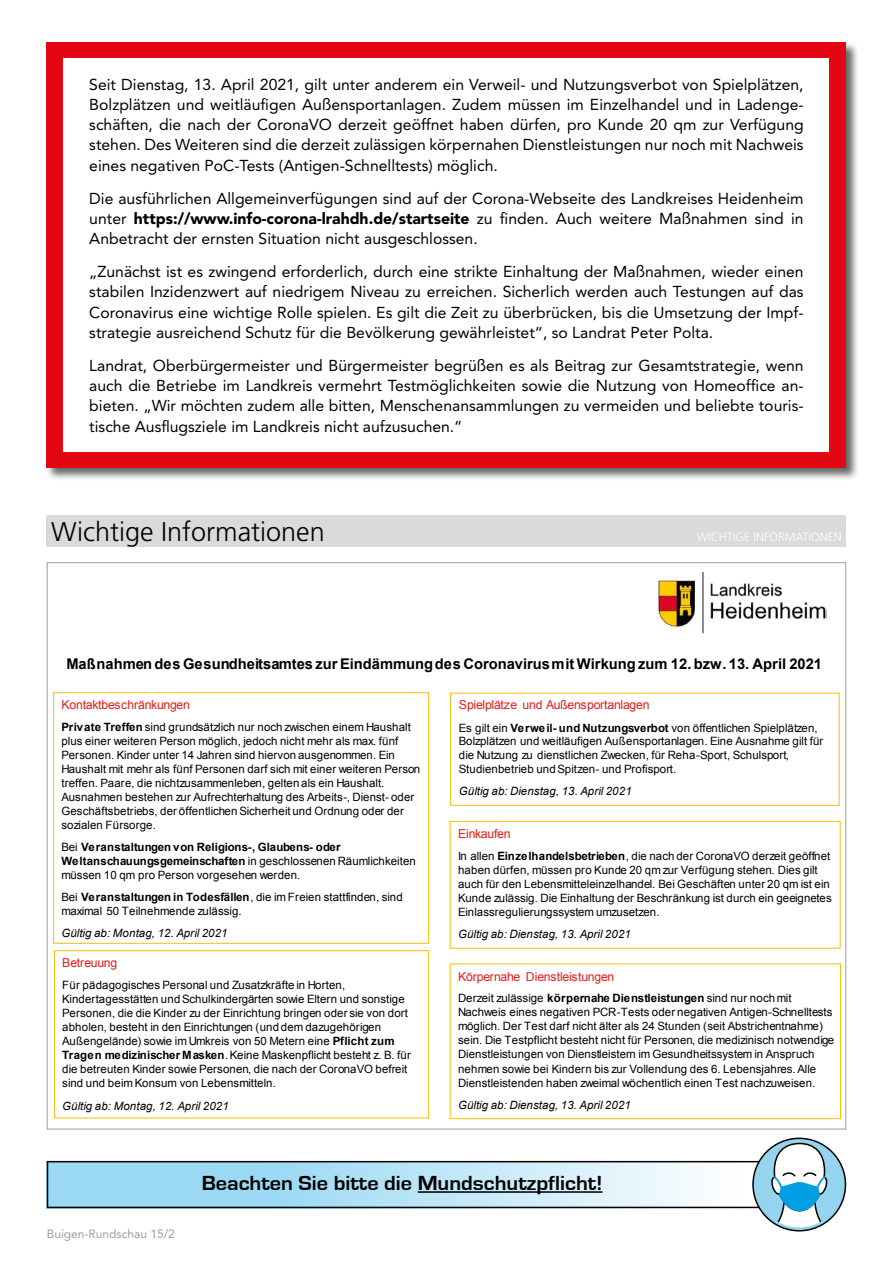
<style>
.page{position:relative;width:893px;height:1263px;background:#fff}
.page>*{position:absolute;margin:0;border:0;box-sizing:border-box;transform-origin:0 0}
.t1{font:300 27px "Frutiger";color:#000}
.t2{font:700 21px "Eurostile";color:#000;scale:1.06 1}
.t3{font:15.75px/20.2px "Avenir";color:#000;text-align:justify}
.t4{font:700 14.7px "Arial";color:#000}
.t5{font:12.3px "Arial";letter-spacing:-.025em;color:#e31c1e}
.t6{font:300 12px "Frutiger";color:#fff}
.t7{font:12px "Avenir";color:#9d9d9c}
.t8{font:11.4px/14px "Arial";letter-spacing:.01em;color:#000}
.t9{font:italic 11.4px "Arial";letter-spacing:.015em;color:#000}
.t10{font:700 11.4px/14px "Arial";letter-spacing:.015em;color:#000}
.s1{font-weight:900}
.s2{font-weight:700}
.s3{font-weight:400}
</style>
<div class="page">
<div style="left:45px;top:41px;width:814px;height:440px;background:#000;opacity:.6"></div>
<div style="left:47px;top:43px;width:799px;height:425px;background:#e30613"></div>
<svg style="left:50px;top:1164px;width:703px;height:41px;background:#bde5f7"></svg>
<div style="left:47px;top:515px;width:799px;height:32px;background:#dadada"></div>
<div style="left:64px;top:59px;width:765px;height:393px;background:#fff"></div>
<div style="left:53px;top:692px;width:376px;height:252px;border:1px solid #fabe04"></div>
<img style="left:658px;top:571px;width:168px;height:63px">
<div style="left:54px;top:950px;width:375px;height:168px;border:1px solid #fabe04"></div>
<div style="left:450px;top:693px;width:389px;height:113px;border:1px solid #fabe04"></div>
<div style="left:450px;top:821px;width:391px;height:128px;border:1px solid #fabe04"></div>
<div style="left:450px;top:963px;width:391px;height:156px;border:1px solid #fabe04"></div>
<div style="left:47px;top:1161px;width:724px;height:47px;border:2px solid #000"></div>
<hr style="left:418px;top:1191px;width:184px;height:2px;background:#000">
<svg style="left:753px;top:1140px;width:92px;height:91px"></svg>
<div style="left:752px;top:1137px;width:94px;height:94px;border:2px solid #000;border-radius:50%"></div>
<p class="t3" style="left:89px;top:74px;width:716px">Seit Dienstag, 13. April 2021, gilt unter anderem ein Verweil- und Nutzungsverbot von Spielplätzen, Bolzplätzen und weitläufigen Außensportanlagen. Zudem müssen im Einzelhandel und in Ladenge&shy;schäften, die nach der CoronaVO derzeit geöffnet haben dürfen, pro Kunde 20 qm zur Verfügung stehen. Des Weiteren sind die derzeit zulässigen körpernahen Dienstleistungen nur noch mit Nachweis eines negativen PoC-Tests (Antigen-Schnelltests) möglich.</p>
<p class="t3" style="left:89px;top:188px;width:716px">Die ausführlichen Allgemeinverfügungen sind auf der Corona-Webseite des Landkreises Heidenheim unter <span class="s1">https://www.info-corona-lrahdh.de/startseite</span> zu finden. Auch weitere Maßnahmen sind in Anbetracht der ernsten Situation nicht ausgeschlossen.</p>
<p class="t3" style="left:89px;top:262px;width:716px">„Zunächst ist es zwingend erforderlich, durch eine strikte Einhaltung der Maßnahmen, wieder einen stabilen Inzidenzwert auf niedrigem Niveau zu erreichen. Sicherlich werden auch Testungen auf das Coronavirus eine wichtige Rolle spielen. Es gilt die Zeit zu überbrücken, bis die Umsetzung der Impf&shy;strategie ausreichend Schutz für die Bevölkerung gewährleistet“, so Landrat Peter Polta.</p>
<p class="t3" style="left:89px;top:355px;width:716px">Landrat, Oberbürgermeister und Bürgermeister begrüßen es als Beitrag zur Gesamtstrategie, wenn auch die Betriebe im Landkreis vermehrt Testmöglichkeiten sowie die Nutzung von Homeoffice an&shy;bieten. „Wir möchten zudem alle bitten, Menschenansammlungen zu vermeiden und beliebte touris&shy;tische Ausflugsziele im Landkreis nicht aufzusuchen.“</p>
<h1 class="t1" style="left:51px;top:516px;width:275px">Wichtige Informationen</h1>
<p class="t6" style="left:697px;top:530px;width:147px">WICHTIGE INFORMATIONEN</p>
<p class="t4" style="left:66px;top:653px;width:757px">Maßnahmen des Gesundheitsamtes zur Eindämmung des Coronavirus mit Wirkung zum 12. bzw. 13. April 2021</p>
<p class="t5" style="left:61px;top:697px;width:130px">Kontaktbeschränkungen</p>
<p class="t8" style="left:61px;top:720px;width:360px"><span class="s2">Private Treffen</span> sind grundsätzlich nur noch zwischen einem Haushalt plus einer weiteren Person möglich, jedoch nicht mehr als max. fünf Personen. Kinder unter 14 Jahren sind hiervon ausgenommen. Ein Haushalt mit mehr als fünf Personen darf sich mit einer weiteren Person treffen. Paare, die nichtzusammenleben, gelten als ein Haushalt.<br>Ausnahmen bestehen zur Aufrechterhaltung des Arbeits-, Dienst- oder Geschäftsbetriebs, der öffentlichen Sicherheit und Ordnung oder der sozialen Fürsorge.</p>
<p class="t10" style="left:61px;top:840px;width:356px"><span class="s3">Bei</span> Veranstaltungen von Religions-, Glaubens- oder<br>Weltanschauungsgemeinschaften <span class="s3">in geschlossenen Räumlichkeiten müssen 10 qm pro Person vorgesehen werden.</span></p>
<p class="t8" style="left:61px;top:890px;width:343px">Bei <span class="s2">Veranstaltungen in Todesfällen</span>, die im Freien stattfinden, sind maximal 50 Teilnehmende zulässig.</p>
<p class="t9" style="left:61px;top:925px;width:168px">Gültig ab: Montag, 12. April 2021</p>
<p class="t5" style="left:62px;top:954px;width:57px">Betreuung</p>
<p class="t8" style="left:62px;top:978px;width:350px">Für pädagogisches Personal und Zusatzkräfte in Horten, Kindertagesstätten und Schulkindergärten sowie Eltern und sonstige Personen, die die Kinder zu der Einrichtung bringen oder sie von dort abholen, besteht in den Einrichtungen (und dem dazugehörigen Außengelände) sowie im Umkreis von 50 Metern eine <span class="s2">Pflicht zum Tragen medizinischer Masken</span>. Keine Maskenpflicht besteht z. B. für die betreuten Kinder sowie Personen, die nach der CoronaVO befreit sind und beim Konsum von Lebensmitteln.</p>
<p class="t9" style="left:62px;top:1098px;width:168px">Gültig ab: Montag, 12. April 2021</p>
<p class="t5" style="left:459px;top:697px;width:192px">Spielplätze und Außensportanlagen</p>
<p class="t8" style="left:459px;top:720px;width:366px">Es gilt ein <span class="s2">Verweil- und Nutzungsverbot</span> von öffentlichen Spielplätzen, Bolzplätzen und weitläufigen Außensportanlagen. Eine Ausnahme gilt für die Nutzung zu dienstlichen Zwecken, für Reha-Sport, Schulsport, Studienbetrieb und Spitzen- und Profisport.</p>
<p class="t9" style="left:459px;top:784px;width:174px">Gültig ab: Dienstag, 13. April 2021</p>
<p class="t5" style="left:458px;top:825px;width:54px">Einkaufen</p>
<p class="t8" style="left:458px;top:849px;width:375px">In allen <span class="s2">Einzelhandelsbetrieben</span>, die nach der CoronaVO derzeit geöffnet haben dürfen, müssen pro Kunde 20 qm zur Verfügung stehen. Dies gilt auch für den Lebensmitteleinzelhandel. Bei Geschäften unter 20 qm ist ein Kunde zulässig. Die Einhaltung der Beschränkung ist durch ein geeignetes Einlassregulierungssystem umzusetzen.</p>
<p class="t9" style="left:458px;top:926px;width:174px">Gültig ab: Dienstag, 13. April 2021</p>
<p class="t5" style="left:458px;top:968px;width:158px">Körpernahe Dienstleistungen</p>
<p class="t8" style="left:458px;top:991px;width:378px">Derzeit zulässige <span class="s2">körpernahe Dienstleistungen</span> sind nur noch mit Nachweis eines negativen PCR-Tests oder negativen Antigen-Schnelltests möglich. Der Test darf nicht älter als 24 Stunden (seit Abstrichentnahme) sein. Die Testpflicht besteht nicht für Personen, die medizinisch notwendige Dienstleistungen von Dienstleistern im Gesundheitssystem in Anspruch nehmen sowie bei Kindern bis zur Vollendung des 6. Lebensjahres. Alle Dienstleistenden haben zweimal wöchentlich einen Test nachzuweisen.</p>
<p class="t9" style="left:458px;top:1097px;width:174px">Gültig ab: Dienstag, 13. April 2021</p>
<p class="t7" style="left:47px;top:1227px;width:130px">Buigen-Rundschau 15/2</p>
<h2 class="t2" style="left:202px;top:1171px;width:380px">Beachten Sie bitte die Mundschutzpflicht!</h2>
</div>
